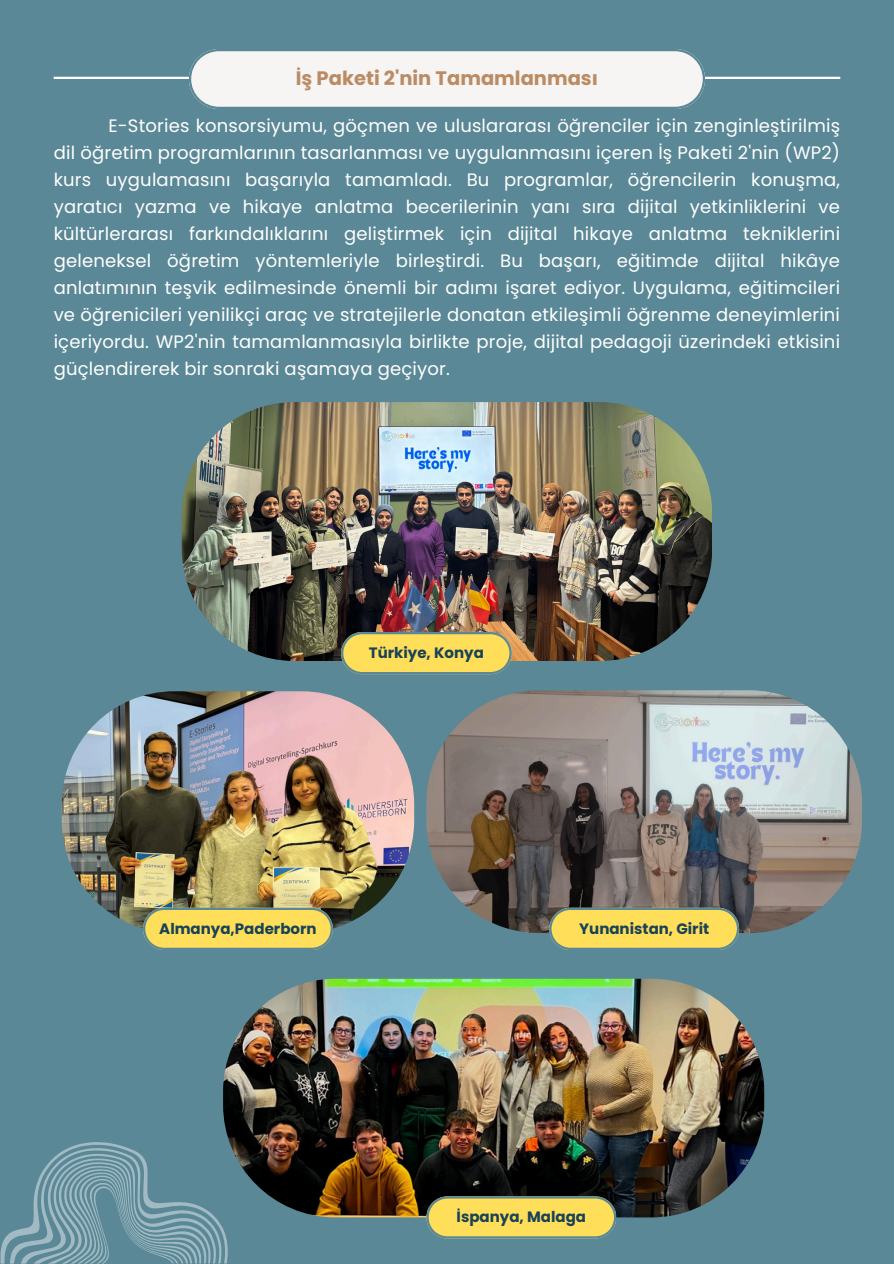
<style>
.page{position:relative;width:894px;height:1264px;background:#fff}
.page>*{position:absolute;margin:0;border:0;box-sizing:border-box;transform-origin:0 0}
.t1{font:700 19.5px "Poppins";color:#bb8b64}
.t2{font:18px/27px "Poppins";letter-spacing:.01em;color:#fff;text-align:justify}
.t3{font:700 15px "Poppins";color:#194257}
</style>
<div class="page">
<div style="left:0;top:0;width:893px;height:1263px;background:#5b8897"></div>
<img style="left:182px;top:402px;width:529px;height:259px;border-radius:112px">
<hr style="left:54px;top:77px;width:786px;height:2px;background:#fff">
<svg style="left:189px;top:49px;width:515px;height:60px;background:#e7e9ea"></svg>
<img style="left:62px;top:691px;width:352px;height:242px;border-radius:113px">
<svg style="left:0;top:1142px;width:228px;height:121px"></svg>
<img style="left:223px;top:978px;width:541px;height:239px;border-radius:112px">
<img style="left:426px;top:690px;width:435px;height:243px;border-radius:112px">
<svg style="left:341px;top:632px;width:170px;height:42px;background:#e4ce60"></svg>
<svg style="left:143px;top:907px;width:190px;height:43px;background:#e2cd60"></svg>
<svg style="left:549px;top:907px;width:190px;height:43px;background:#e1cc60"></svg>
<svg style="left:426px;top:1196px;width:190px;height:42px;background:#e3cd5e"></svg>
<p class="t1" style="left:296px;top:64px;width:304px">İş Paketi 2'nin Tamamlanması</p>
<h1 class="t2" style="left:54px;top:113px;width:787px;text-indent:55px">E-Stories konsorsiyumu, göçmen ve uluslararası öğrenciler için zenginleştirilmiş dil öğretim programlarının tasarlanması ve uygulanmasını içeren İş Paketi 2'nin (WP2) kurs uygulamasını başarıyla tamamladı. Bu programlar, öğrencilerin konuşma, yaratıcı yazma ve hikaye anlatma becerilerinin yanı sıra dijital yetkinliklerini ve kültürlerarası farkındalıklarını geliştirmek için dijital hikaye anlatma tekniklerini geleneksel öğretim yöntemleriyle birleştirdi. Bu başarı, eğitimde dijital hikâye anlatımının teşvik edilmesinde önemli bir adımı işaret ediyor. Uygulama, eğitimcileri ve öğrenicileri yenilikçi araç ve stratejilerle donatan etkileşimli öğrenme deneyimlerini içeriyordu. WP2'nin tamamlanmasıyla birlikte proje, dijital pedagoji üzerindeki etkisini güçlendirerek bir sonraki aşamaya geçiyor.</h1>
<h2 class="t3" style="left:369px;top:642px;width:117px">Türkiye, Konya</h2>
<p class="t3" style="left:159px;top:917px;width:159px">Almanya,Paderborn</p>
<p class="t3" style="left:579px;top:917px;width:131px">Yunanistan, Girit</p>
<p class="t3" style="left:456px;top:1206px;width:131px">İspanya, Malaga</p>
</div>
